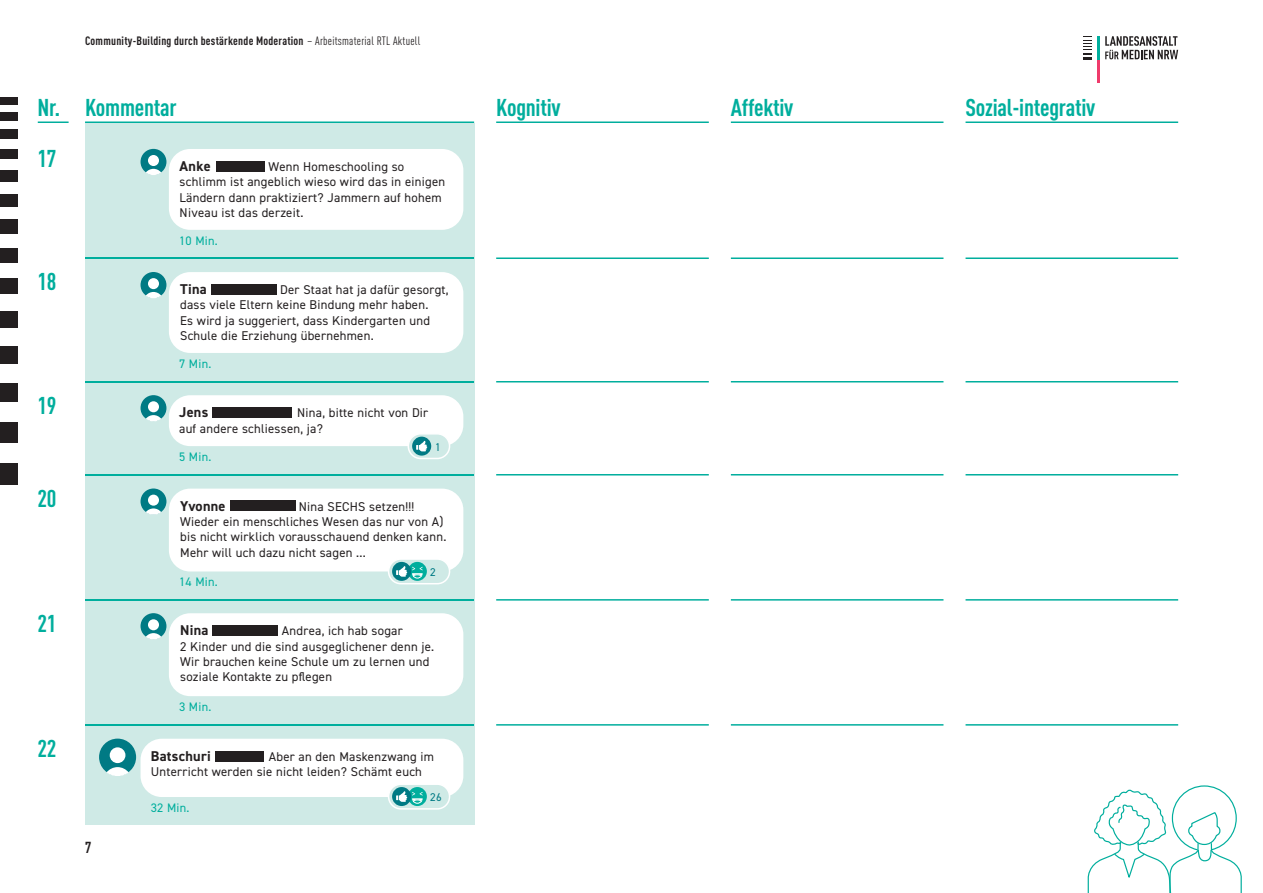
<style>
.page{position:relative;width:1263px;height:893px;background:#fff}
.page>*{position:absolute;margin:0;border:0;box-sizing:border-box;transform-origin:0 0}
.t1{font:700 condensed 24px "DINOT";letter-spacing:-.01em;color:#00ae9d}
.t2{font:700 condensed 15.75px "DINOT";color:#231f20}
.t3{font:700 14.25px "DIN2014";letter-spacing:.02em;color:#231f20}
.t4{font:12.75px/15.3px "DIN2014";letter-spacing:.02em;color:#231f20}
.t5{font:12.3px "DIN2014";letter-spacing:.02em;color:#00ae9d}
.t6{font:700 condensed 12px "DINOT";letter-spacing:.02em;color:#231f20}
.t7{font:11.25px "DIN2014";color:#007a84}
.s1{font-weight:400}
</style>
<div class="page">
<div style="left:85px;top:123px;width:389px;height:702px;background:#cfeae6"></div>
<svg style="left:1087px;top:785px;width:155px;height:108px"></svg>
<div style="left:0;top:98px;width:17px;height:7px;background:#231f20"></div>
<div style="left:0;top:113px;width:17px;height:8px;background:#231f20"></div>
<div style="left:0;top:130px;width:17px;height:9px;background:#231f20"></div>
<div style="left:0;top:149px;width:17px;height:11px;background:#231f20"></div>
<div style="left:0;top:170px;width:17px;height:12px;background:#231f20"></div>
<div style="left:0;top:194px;width:17px;height:13px;background:#231f20"></div>
<div style="left:0;top:220px;width:17px;height:14px;background:#231f20"></div>
<div style="left:0;top:248px;width:17px;height:15px;background:#231f20"></div>
<div style="left:0;top:278px;width:17px;height:17px;background:#231f20"></div>
<div style="left:0;top:311px;width:17px;height:17px;background:#231f20"></div>
<div style="left:0;top:346px;width:17px;height:18px;background:#231f20"></div>
<div style="left:0;top:383px;width:17px;height:19px;background:#231f20"></div>
<div style="left:0;top:422px;width:17px;height:21px;background:#231f20"></div>
<div style="left:0;top:463px;width:17px;height:22px;background:#231f20"></div>
<hr style="left:85px;top:121px;width:389px;height:2px;background:#00ae9d">
<hr style="left:38px;top:121px;width:31px;height:2px;background:#00ae9d">
<hr style="left:85px;top:257px;width:389px;height:2px;background:#00ae9d">
<hr style="left:496px;top:257px;width:213px;height:2px;background:#00ae9d">
<hr style="left:731px;top:257px;width:212px;height:2px;background:#00ae9d">
<hr style="left:965px;top:257px;width:213px;height:2px;background:#00ae9d">
<hr style="left:85px;top:381px;width:389px;height:1px;background:#00ae9d">
<hr style="left:496px;top:381px;width:213px;height:1px;background:#00ae9d">
<hr style="left:731px;top:381px;width:212px;height:1px;background:#00ae9d">
<hr style="left:965px;top:381px;width:213px;height:1px;background:#00ae9d">
<hr style="left:85px;top:474px;width:389px;height:1px;background:#00ae9d">
<hr style="left:496px;top:474px;width:213px;height:1px;background:#00ae9d">
<hr style="left:731px;top:474px;width:212px;height:1px;background:#00ae9d">
<hr style="left:965px;top:474px;width:213px;height:1px;background:#00ae9d">
<hr style="left:85px;top:599px;width:389px;height:1px;background:#00ae9d">
<hr style="left:496px;top:599px;width:213px;height:2px;background:#00ae9d">
<hr style="left:731px;top:599px;width:212px;height:2px;background:#00ae9d">
<hr style="left:965px;top:599px;width:213px;height:2px;background:#00ae9d">
<hr style="left:85px;top:724px;width:389px;height:1px;background:#00ae9d">
<hr style="left:496px;top:724px;width:213px;height:2px;background:#00ae9d">
<hr style="left:496px;top:121px;width:213px;height:2px;background:#00ae9d">
<hr style="left:731px;top:121px;width:212px;height:2px;background:#00ae9d">
<hr style="left:965px;top:121px;width:213px;height:2px;background:#00ae9d">
<svg style="left:1083px;top:36px;width:8px;height:23px"></svg>
<hr style="left:1097px;top:59px;width:3px;height:23px;background:#ef3b6b">
<hr style="left:1097px;top:36px;width:3px;height:23px;background:#00ae9d">
<svg style="left:1105px;top:36px;width:73px;height:23px"></svg>
<div style="left:141px;top:272px;width:25px;height:26px;background:#007a84;border-radius:50%"></div>
<div style="left:148px;top:278px;width:11px;height:11px;background:#fff;border-radius:50%"></div>
<svg style="left:146px;top:292px;width:15px;height:6px"></svg>
<div style="left:141px;top:488px;width:25px;height:26px;background:#007a84;border-radius:50%"></div>
<div style="left:148px;top:495px;width:11px;height:11px;background:#fff;border-radius:50%"></div>
<svg style="left:146px;top:508px;width:15px;height:7px"></svg>
<div style="left:141px;top:613px;width:25px;height:26px;background:#007a84;border-radius:50%"></div>
<div style="left:148px;top:619px;width:11px;height:11px;background:#fff;border-radius:50%"></div>
<svg style="left:146px;top:633px;width:15px;height:6px"></svg>
<div style="left:141px;top:395px;width:25px;height:26px;background:#007a84;border-radius:50%"></div>
<div style="left:148px;top:401px;width:11px;height:11px;background:#fff;border-radius:50%"></div>
<svg style="left:146px;top:415px;width:15px;height:6px"></svg>
<div style="left:99px;top:739px;width:37px;height:37px;background:#007a84;border-radius:50%"></div>
<div style="left:110px;top:747px;width:15px;height:16px;background:#fff;border-radius:50%"></div>
<svg style="left:107px;top:767px;width:22px;height:9px"></svg>
<hr style="left:731px;top:724px;width:212px;height:2px;background:#00ae9d">
<hr style="left:965px;top:724px;width:213px;height:2px;background:#00ae9d">
<div style="left:169px;top:272px;width:294px;height:81px;background:#fff;border-radius:21px"></div>
<div style="left:169px;top:489px;width:294px;height:82px;background:#fff;border-radius:21px"></div>
<div style="left:169px;top:613px;width:294px;height:83px;background:#fff;border-radius:21px"></div>
<div style="left:211px;top:284px;width:66px;height:10px;background:#231f20"></div>
<div style="left:230px;top:501px;width:66px;height:10px;background:#231f20"></div>
<div style="left:212px;top:625px;width:66px;height:11px;background:#231f20"></div>
<div style="left:389px;top:559px;width:60px;height:25px;background:#cfeae6;border-radius:12px"></div>
<div style="left:388px;top:558px;width:62px;height:26px;border:2px solid #fff;border-radius:12px"></div>
<svg style="left:408px;top:562px;width:19px;height:19px"></svg>
<svg style="left:392px;top:562px;width:19px;height:19px"></svg>
<svg style="left:396px;top:565px;width:27px;height:14px"></svg>
<div style="left:141px;top:149px;width:25px;height:26px;background:#007a84;border-radius:50%"></div>
<div style="left:148px;top:155px;width:11px;height:11px;background:#fff;border-radius:50%"></div>
<svg style="left:146px;top:169px;width:15px;height:6px"></svg>
<div style="left:169px;top:149px;width:294px;height:81px;background:#fff;border-radius:21px"></div>
<div style="left:216px;top:161px;width:48px;height:10px;background:#231f20"></div>
<div style="left:169px;top:395px;width:294px;height:51px;background:#fff;border-radius:21px"></div>
<div style="left:408px;top:434px;width:41px;height:24px;background:#cfeae6;border-radius:12px"></div>
<div style="left:408px;top:433px;width:42px;height:26px;border:2px solid #fff;border-radius:12px"></div>
<svg style="left:412px;top:437px;width:19px;height:19px"></svg>
<svg style="left:416px;top:440px;width:11px;height:11px"></svg>
<div style="left:212px;top:407px;width:80px;height:11px;background:#231f20"></div>
<div style="left:141px;top:739px;width:322px;height:58px;background:#fff;border-radius:21px"></div>
<div style="left:216px;top:751px;width:48px;height:10px;background:#231f20"></div>
<div style="left:389px;top:784px;width:60px;height:25px;background:#cfeae6;border-radius:12px"></div>
<div style="left:388px;top:783px;width:62px;height:27px;border:2px solid #fff;border-radius:12px"></div>
<svg style="left:408px;top:787px;width:19px;height:19px"></svg>
<svg style="left:392px;top:787px;width:19px;height:19px"></svg>
<svg style="left:396px;top:791px;width:27px;height:13px"></svg>
<p class="t6" style="left:85px;top:32px;width:337px">Community-Building durch bestärkende Moderation <span class="s1">– Arbeitsmaterial RTL Aktuell</span></p>
<p class="t1" style="left:37px;top:90px;width:24px">Nr.</p>
<p class="t1" style="left:85px;top:90px;width:93px">Kommentar</p>
<p class="t1" style="left:496px;top:90px;width:66px">Kognitiv</p>
<p class="t1" style="left:731px;top:90px;width:64px">Affektiv</p>
<p class="t1" style="left:965px;top:90px;width:131px">Sozial-integrativ</p>
<p class="t1" style="left:37px;top:141px;width:21px">17</p>
<p class="t1" style="left:37px;top:264px;width:21px">18</p>
<p class="t1" style="left:37px;top:387px;width:21px">19</p>
<p class="t1" style="left:37px;top:481px;width:21px">20</p>
<p class="t1" style="left:37px;top:605px;width:21px">21</p>
<p class="t1" style="left:37px;top:731px;width:21px">22</p>
<p class="t2" style="left:85px;top:836px;width:8px">7</p>
<p class="t3" style="left:180px;top:157px;width:32px">Anke</p>
<p class="t4" style="left:180px;top:159px;width:267px;text-indent:89px">Wenn Homeschooling so schlimm ist angeblich wieso wird das in einigen Ländern dann praktiziert? Jammern auf hohem Niveau ist das derzeit.</p>
<p class="t5" style="left:179px;top:233px;width:40px">10 Min.</p>
<p class="t3" style="left:180px;top:280px;width:28px">Tina</p>
<p class="t4" style="left:180px;top:282px;width:270px;text-indent:100px">Der Staat hat ja dafür gesorgt, dass viele Eltern keine Bindung mehr haben.<br>Es wird ja suggeriert, dass Kindergarten und Schule die Erziehung übernehmen.</p>
<p class="t5" style="left:179px;top:356px;width:34px">7 Min.</p>
<p class="t3" style="left:179px;top:403px;width:31px">Jens</p>
<p class="t4" style="left:179px;top:405px;width:251px;text-indent:118px">Nina, bitte nicht von Dir auf andere schliessen, ja?</p>
<p class="t5" style="left:179px;top:449px;width:34px">5 Min.</p>
<p class="t7" style="left:435px;top:440px;width:7px">1</p>
<p class="t3" style="left:180px;top:496px;width:47px">Yvonne</p>
<p class="t4" style="left:299px;top:498px;width:117px">Nina SECHS setzen!!!</p>
<p class="t4" style="left:180px;top:514px;width:268px">Wieder ein menschliches Wesen das nur von A) bis nicht wirklich vorausschauend denken kann.<br>Mehr will uch dazu nicht sagen ...</p>
<p class="t5" style="left:179px;top:574px;width:40px">14 Min.</p>
<p class="t7" style="left:430px;top:565px;width:7px">2</p>
<p class="t3" style="left:180px;top:621px;width:30px">Nina</p>
<p class="t4" style="left:180px;top:623px;width:256px;text-indent:102px">Andrea, ich hab sogar<br>2 Kinder und die sind ausgeglichener denn je.<br>Wir brauchen keine Schule um zu lernen und soziale Kontakte zu pflegen</p>
<p class="t5" style="left:179px;top:699px;width:34px">3 Min.</p>
<p class="t3" style="left:151px;top:746px;width:62px">Batschuri</p>
<p class="t4" style="left:151px;top:748px;width:285px;text-indent:118px">Aber an den Maskenzwang im<br>Unterricht werden sie nicht leiden? Schämt euch</p>
<p class="t5" style="left:151px;top:800px;width:40px">32 Min.</p>
<p class="t7" style="left:430px;top:790px;width:13px">26</p>
</div>
